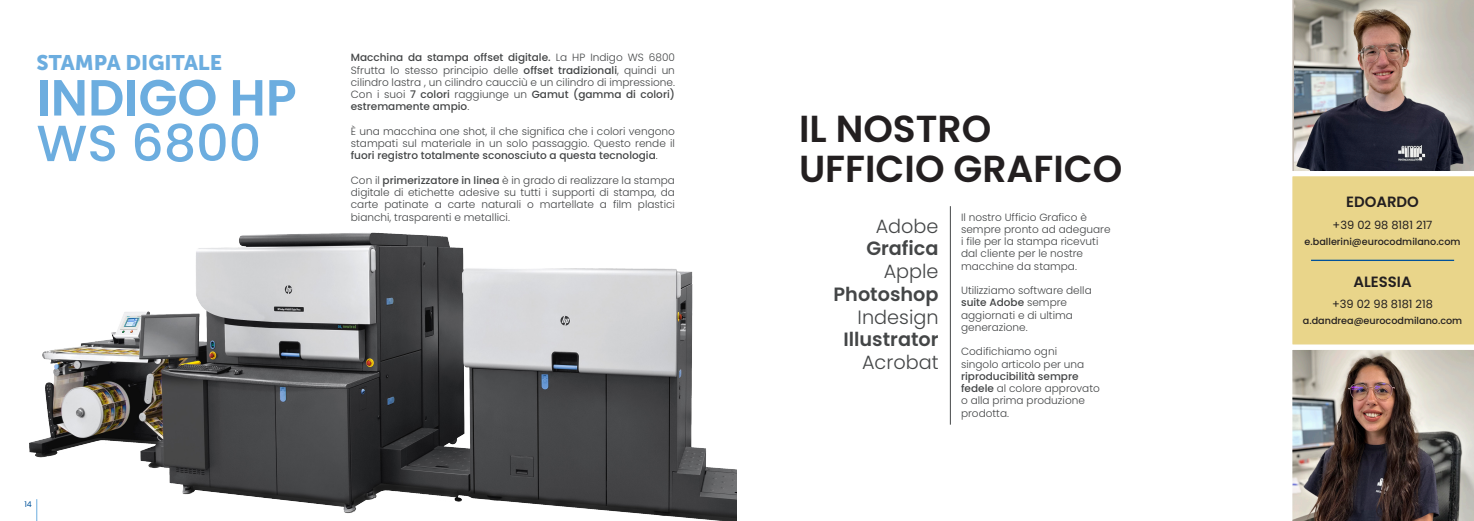
<style>
.page{position:relative;width:1474px;height:521px;background:#fff}
.page>*{position:absolute;margin:0;border:0;box-sizing:border-box;transform-origin:0 0}
.t1{font:600 50.75px "Poppins";color:#6caddf}
.t2{font:500 50.75px "Poppins";color:#6caddf}
.t3{font:600 37.62px/40.2px "Poppins";color:#231f20}
.t4{font:21px "Museo Sans 900";color:#6caddf}
.t5{font:600 19.25px "Poppins";color:#444647}
.t6{font:300 19.25px "Poppins";color:#444647}
.t7{font:600 14.88px "Poppins";color:#231f20}
.t8{font:11.38px "Poppins";color:#231f20}
.t9{font:300 10.5px/12.2px "Poppins";color:#444647}
.t10{font:500 9.62px "Poppins";color:#231f20}
.t11{font:7.88px "Poppins";color:#01529a}
.s1{font-weight:500}
</style>
<div class="page">
<img style="left:29px;top:232px;width:708px;height:289px">
<svg style="left:37px;top:499px;width:1px;height:22px"></svg>
<img style="left:1292px;top:0;width:181px;height:171px">
<div style="left:1292px;top:176px;width:181px;height:169px;background:#e9d58a"></div>
<img style="left:1292px;top:350px;width:181px;height:171px">
<hr style="left:1310px;top:260px;width:143px;height:1px;background:#01529a">
<hr style="left:950px;top:206px;width:1px;height:219px;background:#444647">
<h3 class="t4" style="left:37px;top:51px;width:187px">STAMPA DIGITALE</h3>
<h1 class="t1" style="left:37px;top:68px;width:262px">INDIGO HP</h1>
<h1 class="t2" style="left:37px;top:114px;width:226px">WS 6800</h1>
<p class="t9" style="left:351px;top:52px;width:325px;text-align:justify"><span class="s1">Macchina da stampa offset digitale.</span> La HP Indigo WS 6800<br>Sfrutta lo stesso principio delle <span class="s1">offset tradizionali</span>, quindi un cilindro lastra , un cilindro caucciù e un cilindro di impressione.<br>Con i suoi <span class="s1">7 colori</span> raggiunge un <span class="s1">Gamut (gamma di colori) estremamente ampio</span>.</p>
<p class="t9" style="left:351px;top:125px;width:325px;text-align:justify">È una macchina one shot, il che significa che i colori vengono stampati sul materiale in un solo passaggio. Questo rende il <span class="s1">fuori registro totalmente sconosciuto a questa tecnologia</span>.</p>
<p class="t9" style="left:351px;top:174px;width:325px;text-align:justify">Con il <span class="s1">primerizzatore in linea</span> è in grado di realizzare la stampa digitale di etichette adesive su tutti i supporti di stampa, da carte patinate a carte naturali o martellate a film plastici bianchi, trasparenti e metallici.</p>
<p class="t11" style="left:24px;top:500px;width:9px">14</p>
<h2 class="t3" style="left:799px;top:108px;width:325px">IL NOSTRO<br>UFFICIO GRAFICO</h2>
<h3 class="t6" style="left:875px;top:215px;width:64px">Adobe</h3>
<h3 class="t5" style="left:866px;top:237px;width:74px">Grafica</h3>
<h3 class="t6" style="left:883px;top:260px;width:56px">Apple</h3>
<h3 class="t5" style="left:833px;top:283px;width:107px">Photoshop</h3>
<h3 class="t6" style="left:857px;top:306px;width:82px">Indesign</h3>
<h3 class="t5" style="left:843px;top:328px;width:97px">Illustrator</h3>
<h3 class="t6" style="left:862px;top:351px;width:78px">Acrobat</h3>
<p class="t9" style="left:961px;top:211px;width:151px">Il nostro Ufficio Grafico è sempre pronto ad adeguare i file per la stampa ricevuti dal cliente per le nostre macchine da stampa.</p>
<p class="t9" style="left:961px;top:284px;width:132px">Utilizziamo software della <span class="s1">suite Adobe</span> sempre aggiornati e di ultima generazione.</p>
<p class="t9" style="left:961px;top:346px;width:125px">Codifichiamo ogni singolo articolo per una</p>
<p class="t9" style="left:961px;top:370px;width:140px"><span class="s1">riproducibilità sempre fedele</span> al colore approvato o alla prima produzione prodotta.</p>
<h3 class="t7" style="left:1346px;top:193px;width:74px">EDOARDO</h3>
<p class="t8" style="left:1332px;top:218px;width:101px">+39 02 98 8181 217</p>
<p class="t10" style="left:1304px;top:236px;width:157px">e.ballerini@eurocodmilano.com</p>
<h3 class="t7" style="left:1353px;top:273px;width:60px">ALESSIA</h3>
<p class="t8" style="left:1332px;top:298px;width:102px">+39 02 98 8181 218</p>
<p class="t10" style="left:1302px;top:315px;width:161px">a.dandrea@eurocodmilano.com</p>
</div>
